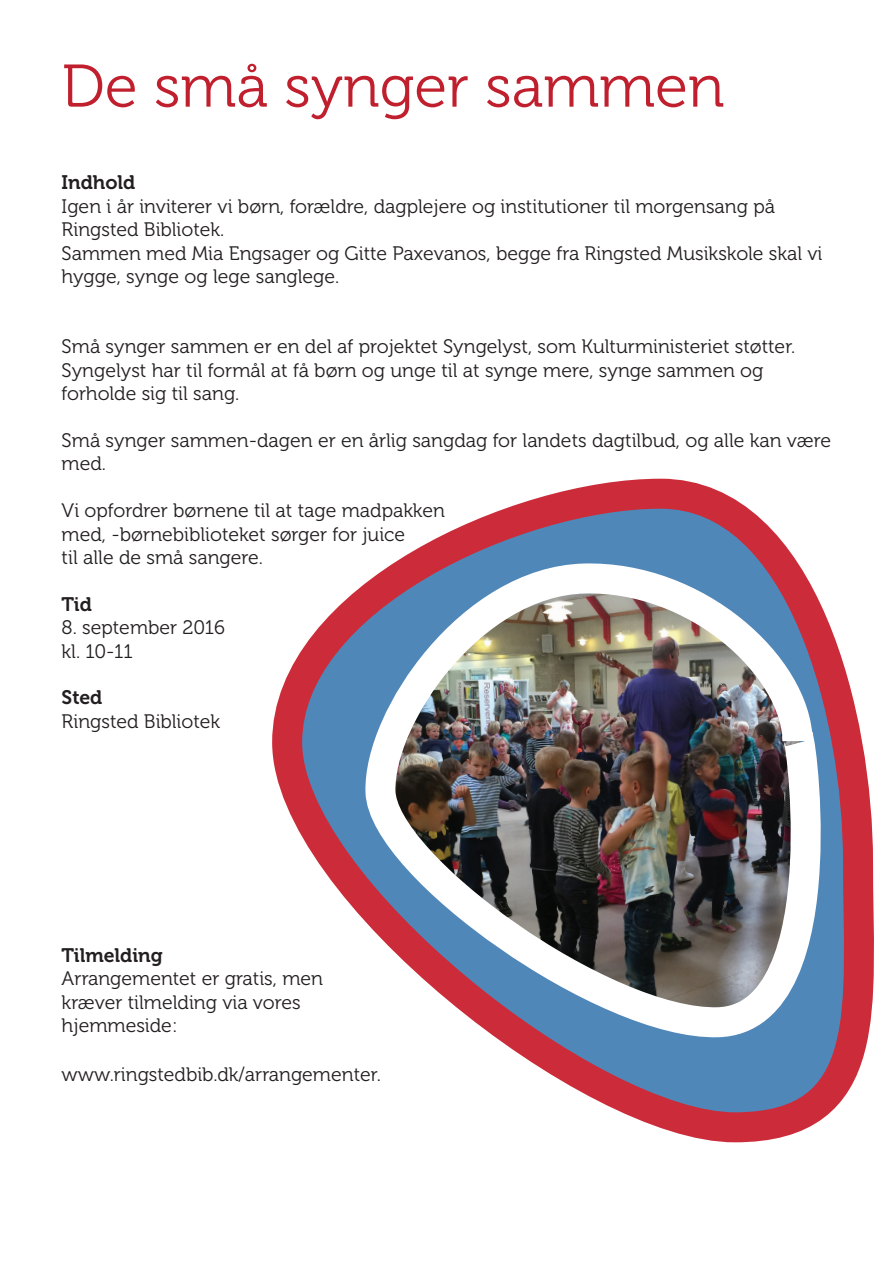
<style>
.page{position:relative;width:893px;height:1263px;background:#fff}
.page>*{position:absolute;margin:0;border:0;box-sizing:border-box;transform-origin:0 0}
.t1{font:60px "Museo 300";color:#c01f2e}
.t2{font:19.5px/23.4px "Museo 300";color:#231f20}
.t3{font:19.5px "Museo 700";color:#231f20}
</style>
<div class="page">
<svg style="left:272px;top:478px;width:602px;height:665px"></svg>
<img style="left:353px;top:552px;width:491px;height:501px">
<h1 class="t1" style="left:62px;top:54px;width:664px">De små synger sammen</h1>
<p class="t3" style="left:62px;top:172px;width:75px">Indhold</p>
<p class="t2" style="left:62px;top:195px;width:762px">Igen i år inviterer vi børn, forældre, dagplejere og institutioner til morgensang på Ringsted Bibliotek.<br>Sammen med Mia Engsager og Gitte Paxevanos, begge fra Ringsted Musikskole skal vi hygge, synge og lege sanglege.</p>
<p class="t2" style="left:62px;top:335px;width:735px">Små synger sammen er en del af projektet Syngelyst, som Kulturministeriet støtter.<br>Syngelyst har til formål at få børn og unge til at synge mere, synge sammen og forholde sig til sang.</p>
<p class="t2" style="left:62px;top:429px;width:771px">Små synger sammen-dagen er en årlig sangdag for landets dagtilbud, og alle kan være med.</p>
<p class="t2" style="left:62px;top:499px;width:385px">Vi opfordrer børnene til at tage madpakken med, -børnebiblioteket sørger for juice<br>til alle de små sangere.</p>
<p class="t3" style="left:62px;top:593px;width:32px">Tid</p>
<p class="t2" style="left:62px;top:616px;width:165px">8. september 2016 kl. 10-11</p>
<p class="t3" style="left:62px;top:687px;width:42px">Sted</p>
<p class="t2" style="left:62px;top:710px;width:160px">Ringsted Bibliotek</p>
<p class="t3" style="left:62px;top:944px;width:103px">Tilmelding</p>
<p class="t2" style="left:62px;top:967px;width:263px">Arrangementet er gratis, men kræver tilmelding via vores hjemmeside:</p>
<p class="t2" style="left:62px;top:1062px;width:321px">www.ringstedbib.dk/arrangementer.</p>
</div>
